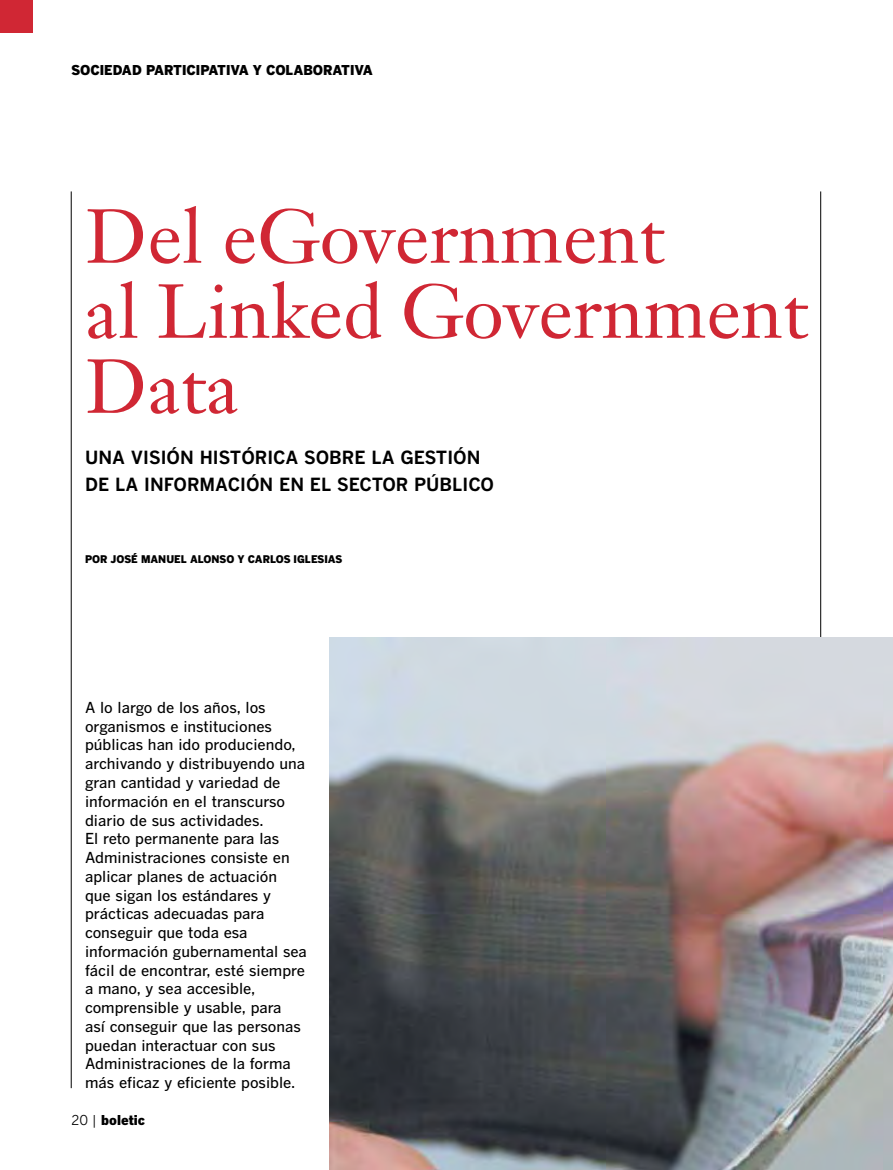
<style>
.page{position:relative;width:893px;height:1170px;background:#fff}
.page>*{position:absolute;margin:0;border:0;box-sizing:border-box;transform-origin:0 0}
.t1{font:75px/75px "Janson Text LT Std";color:#d02734}
.t2{font:700 18px/27px "Benton Gothic";color:#000}
.t3{font:500 15px/18.8px "Benton Gothic";color:#000}
.t4{font:900 13.5px "Benton Gothic";color:#000}
.t5{font:900 10.5px "Benton Gothic";color:#000}
.s1{font-weight:400}
</style>
<div class="page">
<hr style="left:71px;top:191px;width:1px;height:897px;background:#000">
<hr style="left:820px;top:191px;width:1px;height:897px;background:#000">
<div style="left:0;top:0;width:33px;height:33px;background:#d02734"></div>
<img style="left:329px;top:638px;width:564px;height:531px">
<p class="t4" style="left:71px;top:61px;width:52px">SOCI EDAD</p>
<p class="t4" style="left:146px;top:61px;width:10px">PAR</p>
<p class="t4" style="left:173px;top:61px;width:17px">TICIPA</p>
<p class="t4" style="left:217px;top:61px;width:79px">TIVA Y COLAB</p>
<p class="t4" style="left:313px;top:61px;width:61px">ORATIVA</p>
<h1 class="t1" style="left:85px;top:198px;width:724px">Del eGovernment<br>al Linked Government<br>Data</h1>
<p class="t2" style="left:85px;top:443px;width:193px">UNA VISIÓN HISTÓRICA</p>
<p class="t2" style="left:85px;top:443px;width:410px;text-indent:219px">SOBRE LA GESTIÓN<br>DE LA I NFORMACIÓN EN EL SECTOR PÚBLICO</p>
<p class="t5" style="left:85px;top:552px;width:65px">por JOSÉ MANU</p>
<p class="t5" style="left:174px;top:552px;width:82px">EL ALONSO Y CARL</p>
<p class="t5" style="left:276px;top:552px;width:68px">OS IGLESIAS</p>
<p class="t3" style="left:85px;top:697px;width:223px">A lo largo de los años, los organismos e instituciones públicas han ido produciendo, archivando y distribuyendo una gran cantidad y variedad de información en el transcurso diario de sus actividades.<br>El reto permanente para las<br>Administraciones consiste en aplicar planes de actuación<br>que sigan los estándares y prácticas adecuadas para conseguir que toda esa información gubernamental sea fácil de encontrar, esté siempre a mano, y sea accesible, comprensible y usable, para<br>así conseguir que las personas puedan interactuar con sus<br>Administraciones de la forma más eficaz y eficiente posible.</p>
<p class="t4" style="left:71px;top:1111px;width:75px"><span class="s1">20 |</span> boletic</p>
</div>
